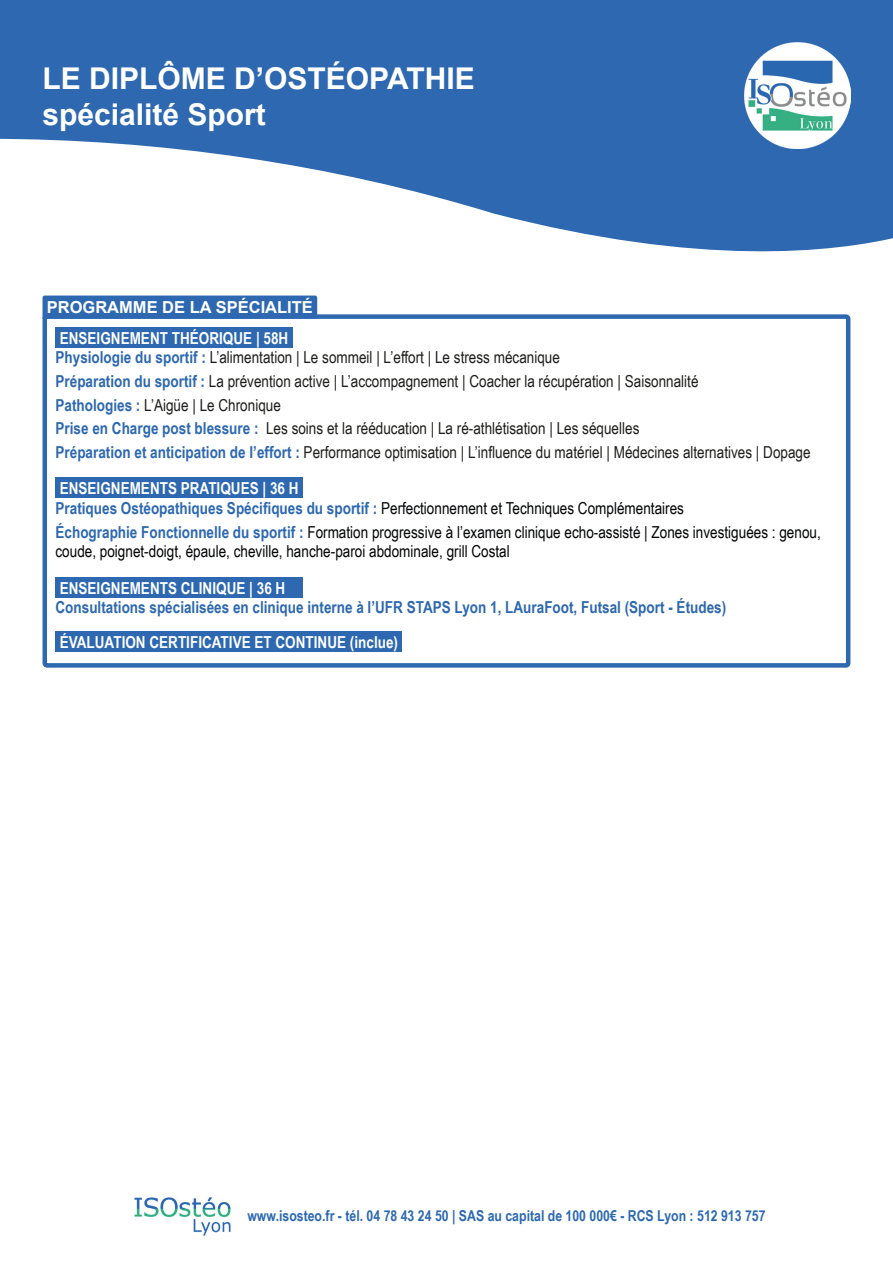
<style>
.page{position:relative;width:893px;height:1263px;background:#fff}
.page>*{position:absolute;margin:0;border:0;box-sizing:border-box;transform-origin:0 0}
.t1{font:700 30px "Arial";color:#fff}
.t2{font:16.5px "Arial Narrow";color:#1d1d1b}
.t3{font:16.5px/19.5px "Arial Narrow";color:#020304}
.t4{font:700 16.5px "Arial Narrow";color:#2d68b0}
.t5{font:700 16.5px "Arial Narrow";color:#fff}
.t6{font:700 16.5px "Arial";color:#fff}
.t7{font:700 15px "Arial Narrow";color:#2c68b1}
.s1{font-weight:700;color:#2d68b0}
.s2{font-weight:400;color:#020304}
</style>
<div class="page">
<img style="left:134px;top:1197px;width:97px;height:39px">
<svg style="left:0;top:0;width:893px;height:251px;fill:#2d68b0"></svg>
<img style="left:744px;top:43px;width:106px;height:106px">
<div style="left:43px;top:314px;width:807px;height:354px;border:4px solid #2d68b0;border-radius:2px"></div>
<div style="left:56px;top:327px;width:237px;height:21px;background:#2d68b0"></div>
<div style="left:56px;top:477px;width:247px;height:21px;background:#2d68b0"></div>
<div style="left:56px;top:577px;width:247px;height:21px;background:#2d68b0"></div>
<div style="left:56px;top:631px;width:346px;height:21px;background:#2d68b0"></div>
<div style="left:43px;top:296px;width:274px;height:23px;background:#2d68b0"></div>
<p class="t1" style="left:43px;top:58px;width:434px">LE DIPLÔME D’OSTÉOPATHIE</p>
<p class="t1" style="left:43px;top:94px;width:225px">spécialité Sport</p>
<p class="t6" style="left:47px;top:296px;width:268px">PROGRAMME DE LA SPÉCIALITÉ</p>
<p class="t5" style="left:60px;top:325px;width:230px">ENSEIGNEMENT THÉORIQUE | 58H</p>
<p class="t2" style="left:56px;top:345px;width:506px"><span class="s1">Physiologie du sportif :</span> L’alimentation | Le sommeil | L’effort | Le stress mécanique</p>
<p class="t2" style="left:56px;top:369px;width:645px"><span class="s1">Préparation du sportif :</span> La prévention active | L’accompagnement | Coacher la récupération | Saisonnalité</p>
<p class="t2" style="left:56px;top:393px;width:227px"><span class="s1">Pathologies :</span> L’Aigüe | Le Chronique</p>
<p class="t2" style="left:56px;top:416px;width:585px"><span class="s1">Prise en Charge post blessure :</span> Les soins et la rééducation | La ré-athlétisation | Les séquelles</p>
<p class="t2" style="left:56px;top:440px;width:757px"><span class="s1">Préparation et anticipation de l’effort :</span> Performance optimisation | L’influence du matériel | Médecines alternatives | Dopage</p>
<p class="t5" style="left:60px;top:475px;width:240px">ENSEIGNEMENTS PRATIQUES | 36 H</p>
<p class="t4" style="left:56px;top:496px;width:630px">Pratiques Ostéopathiques Spécifiques du sportif : <span class="s2">Perfectionnement et Techniques Complémentaires</span></p>
<p class="t3" style="left:56px;top:522px;width:767px"><span class="s1">Échographie Fonctionnelle du sportif :</span> Formation progressive à l’examen clinique echo-assisté | Zones investiguées : genou, coude, poignet-doigt, épaule, cheville, hanche-paroi abdominale, grill Costal</p>
<p class="t4" style="left:56px;top:595px;width:672px">Consultations spécialisées en clinique interne à l’UFR STAPS Lyon 1, LAuraFoot, Futsal (Sport - Études)</p>
<p class="t5" style="left:60px;top:575px;width:227px">ENSEIGNEMENTS CLINIQUE | 36 H</p>
<p class="t5" style="left:60px;top:629px;width:340px">ÉVALUATION CERTIFICATIVE ET CONTINUE (inclue)</p>
<p class="t7" style="left:247px;top:1204px;width:520px">www.isosteo.fr - tél. 04 78 43 24 50 | SAS au capital de 100 000€ - RCS Lyon : 512 913 757</p>
</div>
